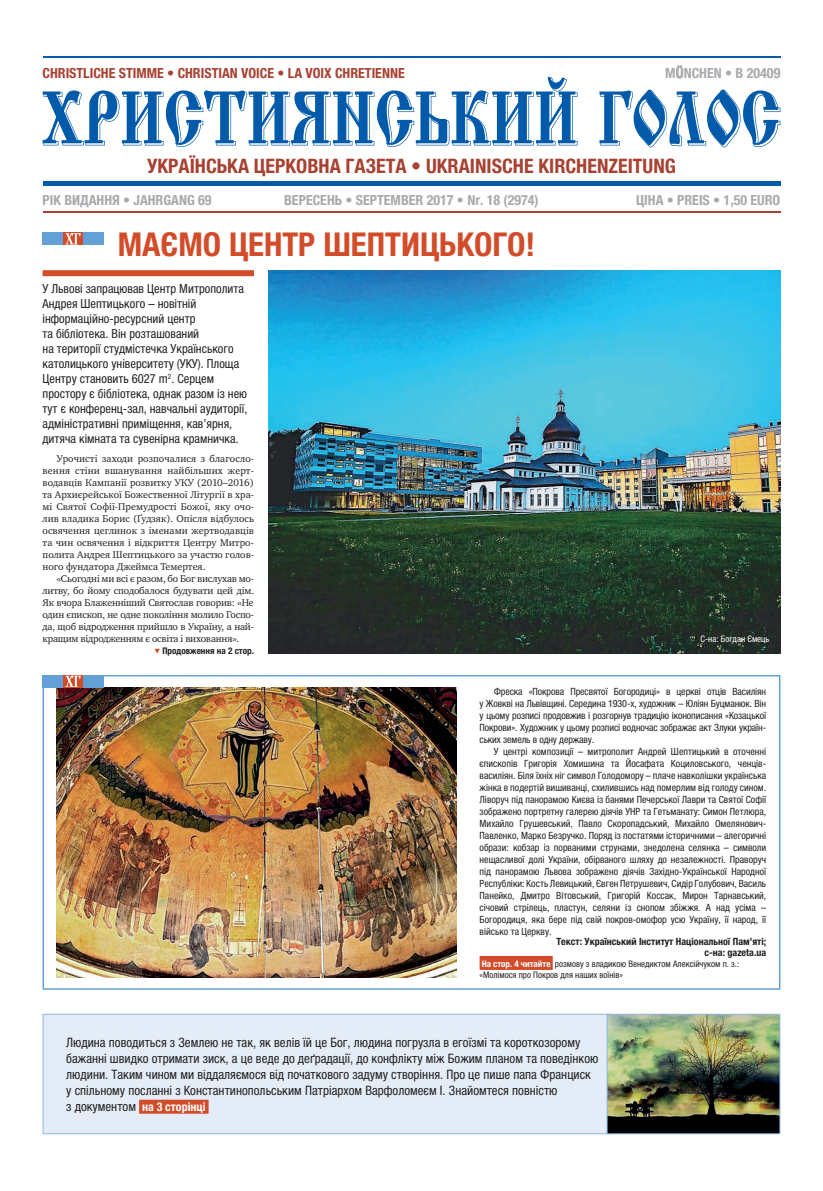
<style>
.page{position:relative;width:823px;height:1191px;background:#fff}
.page>*{position:absolute;margin:0;border:0;box-sizing:border-box;transform-origin:0 0}
.t1{font:700 condensed 33px "Helvetica Neue LTCYR";color:#d34c29}
.t2{font:700 condensed 20px "Helvetica Neue LTCYR";color:#a74131}
.t3{font:700 condensed 14px "Helvetica Neue LTCYR";color:#a8a9ad}
.t4{font:700 condensed 14px "Helvetica Neue LTCYR";color:#a74131}
.t5{font:condensed 13px/16px "Helvetica Neue LTCYR";color:#231f20}
.t6{font:condensed 12.5px/15px "Helvetica Neue LTCYR";color:#231f20}
.t7{font:condensed 10px/12px "Helvetica Neue LTCYR";letter-spacing:-.005em;color:#231f20;text-align:justify}
.t8{font:10px/12px "Charter C";letter-spacing:-.02em;color:#231f20;text-align:justify}
.t9{font:700 condensed 10px/10.7px "Helvetica Neue LTCYR";color:#231f20;text-align:right}
.t10{font:700 condensed 9.2px "Helvetica Neue LTCYR";color:#231f20}
.t11{font:condensed 9px/10.8px "Helvetica Neue LTCYR";color:#231f20}
.t12{font:condensed 9px "Helvetica Neue LTCYR";color:#fff}
.s1{font-family:"Calibri";font-stretch:normal;font-size:15px}
.s2{font-weight:700;color:#fff}
.s3{font-weight:700;font-size:12px;color:#fff}
</style>
<div class="page">
<div style="left:43px;top:675px;width:737px;height:314px;border:2px solid #61a1d7"></div>
<div style="left:43px;top:181px;width:737px;height:5px;background:#015aaa"></div>
<hr style="left:43px;top:57px;width:737px;height:1px;background:#015aaa">
<hr style="left:43px;top:211px;width:737px;height:2px;background:#a74131">
<svg style="left:676px;top:65px;width:6px;height:13px"></svg>
<svg style="left:43px;top:77px;width:534px;height:70px"></svg>
<svg style="left:599px;top:89px;width:181px;height:58px"></svg>
<div style="left:43px;top:232px;width:60px;height:13px;background:#61a1d7"></div>
<div style="left:63px;top:232px;width:20px;height:13px;background:#d34c29"></div>
<svg style="left:65px;top:233px;width:16px;height:11px"></svg>
<div style="left:43px;top:270px;width:211px;height:6px;background:#d34c29"></div>
<svg style="left:154px;top:649px;width:6px;height:4px"></svg>
<img style="left:268px;top:271px;width:512px;height:382px">
<img style="left:57px;top:687px;width:399px;height:290px">
<div style="left:479px;top:956px;width:73px;height:14px;background:#d34c29"></div>
<div style="left:43px;top:1014px;width:566px;height:119px;background:#e4edf7"></div>
<div style="left:139px;top:1099px;width:69px;height:14px;background:#d34c29"></div>
<div style="left:43px;top:1013px;width:566px;height:121px;border:1px solid #8eb7e1"></div>
<img style="left:608px;top:1015px;width:170px;height:117px">
<div style="left:606px;top:1013px;width:174px;height:121px;border:1px solid #8eb7e1"></div>
<div style="left:43px;top:675px;width:60px;height:12px;background:#61a1d7"></div>
<div style="left:63px;top:675px;width:20px;height:12px;background:#d34c29"></div>
<svg style="left:65px;top:675px;width:16px;height:12px"></svg>
<h3 class="t4" style="left:43px;top:68px;width:363px">CHRISTLICHE STIMME • CHRISTIAN VOICE • LA VOIX CHRETIENNE</h3>
<h3 class="t3" style="left:665px;top:68px;width:116px">M<span class="s1">Ü</span>NCHEN • B 20409</h3>
<h2 class="t2" style="left:147px;top:159px;width:530px">УКРАЇНСЬКА ЦЕРКОВНА ГАЗЕТА • UKRAINISCHE KIRCHENZEITUNG</h2>
<h3 class="t3" style="left:43px;top:194px;width:170px">РІК ВИДАННЯ • JAHRGANG 69</h3>
<h3 class="t3" style="left:284px;top:194px;width:256px">ВЕРЕСЕНЬ • SEPTEMBER 2017 • Nr. 18 (2974)</h3>
<h3 class="t3" style="left:635px;top:194px;width:146px">ЦІНА • PREIS • 1,50 EURO</h3>
<h1 class="t1" style="left:118px;top:233px;width:419px">МАЄМО ЦЕНТР ШЕПТИЦЬКОГО!</h1>
<p class="t6" style="left:43px;top:282px;width:206px">У Львові запрацював Центр Митрополита Андрея Шептицького – новітній інформаційно-ресурсний центр<br>та бібліотека. Він розташований<br>на території студмістечка Українського католицького університету (УКУ). Площа Центру становить 6027 m<sup>2</sup>. Серцем простору є бібліотека, однак разом із нею тут є конференц-зал, навчальні аудиторії, адміністративні приміщення, кав’ярня, дитяча кімната та сувенірна крамничка.</p>
<p class="t8" style="left:43px;top:453px;width:213px;text-indent:14px">Урочисті заходи розпочалися з благосло&shy;вення стіни вшанування найбільших жерт&shy;водавців Кампанії розвитку УКУ (2010–2016) та Архиєрейської Божественної Літургії в хра&shy;мі Святої Софії-Премудрості Божої, яку очо&shy;лив владика Борис (Ґудзяк). Опісля відбулось освячення цеглинок з іменами жертводавців та чин освячення і відкриття Центру Митро&shy;полита Андрея Шептицького за участю голов&shy;ного фундатора Джеймса Темертея.</p>
<p class="t8" style="left:43px;top:573px;width:213px;text-indent:14px">«Сьогодні ми всі є разом, бо Бог вислухав мо&shy;литву, бо йому сподобалося будувати цей дім.<br>Як вчора Блаженніший Святослав говорив: «Не один єпископ, не одне покоління молило Госпо&shy;да, щоб відродження прийшло в Україну, а най&shy;кращим відродженням є освіта і виховання».</p>
<p class="t10" style="left:162px;top:647px;width:93px">Продовження на 2 стор.</p>
<p class="t12" style="left:700px;top:635px;width:71px">С-на: Богдан Ємець</p>
<p class="t7" style="left:479px;top:686px;width:288px;text-indent:14px">Фреска «Покрова Пресвятої Богородиці» в церкві отців Василіян у Жовкві на Львівщині. Середина 1930-х, художник – Юліян Буцманюк. Він у цьому розписі продовжив і розгорнув традицію іконописання «Козацької Покрови». Художник у цьому розписі водночас зображає акт Злуки україн&shy;ських земель в одну державу.</p>
<p class="t7" style="left:479px;top:746px;width:288px;text-indent:14px">У центрі композиції – митрополит Андрей Шептицький в оточенні єпископів Григорія Хомишина та Йосафата Коци ловського, ченців&shy;василіян. Біля їхніх ніг символ Голодомору – плаче навколішки українська жінка в подертій вишиванці, схилившись над померлим від голоду сином.<br>Ліворуч під панорамою Києва із банями Печерської Лаври та Святої Софії зображено портретну галерею діячів УНР та Гетьманату: Симон Петлюра, Михайло Грушевський, Павло Ско ропадський, Михайло Омелянович-Павленко, Марко Безручко. Поряд із постатями історичними – алегоричні образи: кобзар із пор ваними струнами, знедолена селянка – символи нещасливої долі України, обірваного шляху до незалежності. Праворуч під панорамою Львова зображено діячів Західно-Української Народної Республіки: Кость Левицький, Євген Петрушевич, Сидір Голубович, Василь Панейко, Дмитро Вітовський, Григорій Коссак, Мирон Тарнавський, січовий стрілець, пластун, селяни із снопом збіжжя. А над усіма – Богородиця, яка бере під свій покров-омофор усю Україну, її народ, її військо та Церкву.</p>
<p class="t9" style="left:556px;top:937px;width:211px">Текст: Український Інститут Національної Пам’яті; с-на: gazeta.ua</p>
<p class="t11" style="left:479px;top:959px;width:261px"><span class="s2">На стор. 4 читайте</span> розмову з владикою Венедиктом Алексійчуком п. з.: «Молімося про Покров для наших воїнів»</p>
<p class="t5" style="left:66px;top:1035px;width:533px">Людина поводиться з Землею не так, як велів їй це Бог, людина погрузла в егоїзмі та короткозорому бажанні швидко отримати зиск, а це веде до деґрадації, до конфлікту між Божим планом та поведінкою людини. Таким чином ми віддаляємося від початкового задуму створіння. Про це пише папа Франциск у спільному посланні з Константинопольським Патріархом Варфоломеєм І. Знайомтеся повністю<br>з документом <span class="s3">на 3 сторінці</span></p>
</div>
